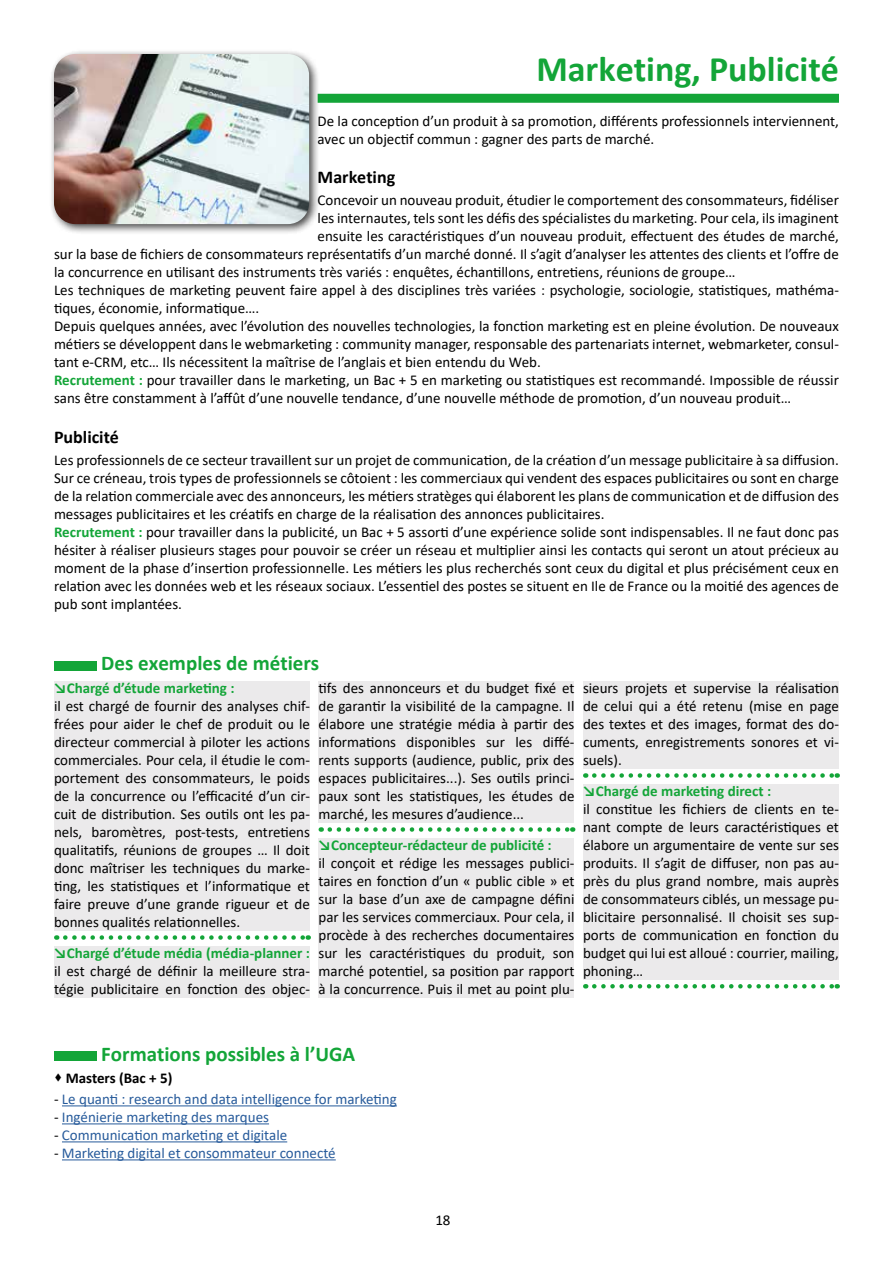
<style>
.page{position:relative;width:893px;height:1263px;background:#fff}
.page>*{position:absolute;margin:0;border:0;box-sizing:border-box;transform-origin:0 0}
.t1{font:700 36px "Calibri";color:#13a538}
.t2{font:700 21px "Calibri";color:#13a538}
.t3{font:700 18px "Calibri";color:#000}
.t4{font:15px/18px "Calibri";color:#000;text-align:justify}
.t5{font:15px "Calibri";color:#275b9b}
.t6{font:700 15px "Calibri";color:#13a538}
.t7{font:700 15px "Calibri";color:#000}
.s1{font-family:"Times New Roman"}
.s2{font-weight:700;color:#13a538}
.s3{color:#000}
</style>
<div class="page">
<div style="left:318px;top:94px;width:521px;height:9px;background:#13a538"></div>
<div style="left:54px;top:661px;width:43px;height:9px;background:#13a538"></div>
<div style="left:54px;top:681px;width:256px;height:20px;background:#ebeaeb"></div>
<div style="left:54px;top:699px;width:256px;height:231px;background:#ebeaeb"></div>
<svg style="left:65px;top:935px;width:244px;height:5px"></svg>
<div style="left:54px;top:946px;width:256px;height:19px;background:#ebeaeb"></div>
<div style="left:54px;top:964px;width:256px;height:33px;background:#ebeaeb"></div>
<div style="left:318px;top:681px;width:256px;height:141px;background:#ebeaeb"></div>
<svg style="left:330px;top:827px;width:243px;height:5px"></svg>
<div style="left:318px;top:838px;width:256px;height:19px;background:#ebeaeb"></div>
<div style="left:318px;top:856px;width:256px;height:141px;background:#ebeaeb"></div>
<div style="left:583px;top:681px;width:256px;height:87px;background:#ebeaeb"></div>
<svg style="left:594px;top:773px;width:244px;height:5px"></svg>
<div style="left:583px;top:784px;width:256px;height:19px;background:#ebeaeb"></div>
<div style="left:583px;top:802px;width:256px;height:177px;background:#ebeaeb"></div>
<svg style="left:594px;top:984px;width:244px;height:4px"></svg>
<hr style="left:62px;top:1105px;width:335px;height:1px;background:#275b9b">
<hr style="left:62px;top:1123px;width:207px;height:1px;background:#275b9b">
<hr style="left:62px;top:1141px;width:225px;height:1px;background:#275b9b">
<hr style="left:62px;top:1159px;width:274px;height:1px;background:#275b9b">
<div style="left:54px;top:1051px;width:43px;height:10px;background:#13a538"></div>
<div style="left:49px;top:49px;width:271px;height:186px;background:#000;opacity:.75"></div>
<img style="left:54px;top:54px;width:255px;height:170px">
<h1 class="t1" style="left:536px;top:44px;width:304px">Marketing, Publicité</h1>
<p class="t4" style="left:318px;top:111px;width:523px">De la conception d’un produit à sa promotion, différents professionnels interviennent, avec un objectif commun : gagner des parts de marché.</p>
<p class="t3" style="left:318px;top:164px;width:79px">Marketing</p>
<p class="t4" style="left:318px;top:191px;width:523px">Concevoir un nouveau produit, étudier le comportement des consommateurs, fidéliser</p>
<p class="t4" style="left:318px;top:209px;width:523px">les internautes, tels sont les défis des spécialistes du marketing. Pour cela, ils imaginent</p>
<p class="t4" style="left:318px;top:227px;width:523px">ensuite les caractéristiques d’un nouveau produit, effectuent des études de marché,</p>
<p class="t4" style="left:54px;top:245px;width:786px">sur la base de fichiers de consommateurs représentatifs d’un marché donné. Il s’agit d’analyser les attentes des clients et l’offre de</p>
<p class="t4" style="left:54px;top:263px;width:683px">la concurrence en utilisant des instruments très variés : enquêtes, échantillons, entretiens, réunions de groupe…</p>
<p class="t4" style="left:54px;top:281px;width:786px">Les techniques de marketing peuvent faire appel à des disciplines très variées <span class="s1">:</span> psychologie, sociologie, statistiques, mathéma-</p>
<p class="t4" style="left:54px;top:299px;width:207px">tiques, économie, informatique….</p>
<p class="t4" style="left:54px;top:317px;width:786px">Depuis quelques années, avec l’évolution des nouvelles technologies, la fonction marketing est en pleine évolution. De nouveaux</p>
<p class="t4" style="left:54px;top:335px;width:786px">métiers se développent dans le webmarketing : community manager, responsable des partenariats internet, webmarketer, consul-</p>
<p class="t4" style="left:54px;top:353px;width:488px">tant e-CRM, etc… Ils nécessitent la maîtrise de l’anglais et bien entendu du Web.</p>
<p class="t4" style="left:54px;top:371px;width:786px"><span class="s2">Recrutement :</span> pour travailler dans le marketing, un Bac + 5 en marketing ou statistiques est recommandé. Impossible de réussir</p>
<p class="t4" style="left:54px;top:389px;width:739px">sans être constamment à l’affût d’une nouvelle tendance, d’une nouvelle méthode de promotion, d’un nouveau produit…</p>
<p class="t3" style="left:54px;top:424px;width:67px">Publicité</p>
<p class="t4" style="left:54px;top:451px;width:786px;text-align:left">Les professionnels de ce secteur travaillent sur un projet de communication, de la création d’un message publicitaire à sa diffusion.<br>Sur ce créneau, trois types de professionnels se côtoient : les commerciaux qui vendent des espaces publicitaires ou sont en charge de la relation commerciale avec des annonceurs, les métiers stratèges qui élaborent les plans de communication et de diffusion des messages publicitaires et les créatifs en charge de la réalisation des annonces publicitaires.<br><span class="s2">Recrutement :</span> pour travailler dans la publicité, un Bac + 5 assorti d’une expérience solide sont indispensables. Il ne faut donc pas hésiter à réaliser plusieurs stages pour pouvoir se créer un réseau et multiplier ainsi les contacts qui seront un atout précieux au moment de la phase d’insertion professionnelle. Les métiers les plus recherchés sont ceux du digital et plus précisément ceux en relation avec les données web et les réseaux sociaux. L’essentiel des postes se situent en Ile de France ou la moitié des agences de pub sont implantées.</p>
<h2 class="t2" style="left:101px;top:649px;width:219px">Des exemples de métiers</h2>
<p class="t6" style="left:54px;top:677px;width:182px">↘Chargé d’étude marketing :</p>
<p class="t4" style="left:54px;top:696px;width:257px">il est chargé de fournir des analyses chif&shy;frées pour aider le chef de produit ou le directeur commercial à piloter les actions commerciales. Pour cela, il étudie le com&shy;portement des consommateurs, le poids de la concurrence ou l’efficacité d’un cir&shy;cuit de distribution. Ses outils ont les pa&shy;nels, baromètres, post-tests, entretiens qualitatifs, réunions de groupes … Il doit donc maîtriser les techniques du marke&shy;ting, les statistiques et l’informatique et faire preuve d’une grande rigueur et de bonnes qualités relationnelles.</p>
<p class="t6" style="left:54px;top:942px;width:257px">↘Chargé d’étude média (média-planner :</p>
<p class="t4" style="left:54px;top:961px;width:257px">il est chargé de définir la meilleure stra&shy;tégie publicitaire en fonction des objec-</p>
<p class="t4" style="left:318px;top:678px;width:257px">tifs des annonceurs et du budget fixé et de garantir la visibilité de la campagne. Il élabore une stratégie média à partir des informations disponibles sur les diffé&shy;rents supports (audience, public, prix des espaces publicitaires...). Ses outils princi&shy;paux sont les statistiques, les études de marché, les mesures d’audience...</p>
<p class="t6" style="left:318px;top:834px;width:235px">↘Concepteur-rédacteur de publicité :</p>
<p class="t4" style="left:318px;top:853px;width:257px">il conçoit et rédige les messages publici&shy;taires en fonction d’un « public cible » et sur la base d’un axe de campagne défini par les services commerciaux. Pour cela, il procède à des recherches documentaires sur les caractéristiques du produit, son marché potentiel, sa position par rapport à la concurrence. Puis il met au point plu-</p>
<p class="t4" style="left:583px;top:678px;width:257px">sieurs projets et supervise la réalisation de celui qui a été retenu (mise en page des textes et des images, format des do&shy;cuments, enregistrements sonores et vi&shy;suels).</p>
<p class="t6" style="left:583px;top:780px;width:190px">↘Chargé de marketing direct :</p>
<p class="t4" style="left:583px;top:799px;width:257px">il constitue les fichiers de clients en te&shy;nant compte de leurs caractéristiques et élabore un argumentaire de vente sur ses produits. Il s’agit de diffuser, non pas au&shy;près du plus grand nombre, mais auprès de consommateurs ciblés, un message pu&shy;blicitaire personnalisé. Il choisit ses sup&shy;ports de communication en fonction du budget qui lui est alloué : courrier, mailing, phoning…</p>
<h2 class="t2" style="left:101px;top:1039px;width:256px">Formations possibles à l’UGA</h2>
<p class="t7" style="left:54px;top:1067px;width:120px">• Masters (Bac + 5)</p>
<p class="t5" style="left:54px;top:1089px;width:344px"><span class="s3">-</span> Le quanti : research and data intelligence for marketing</p>
<p class="t5" style="left:54px;top:1107px;width:217px"><span class="s3">-</span> Ingénierie marketing des marques</p>
<p class="t5" style="left:54px;top:1125px;width:235px"><span class="s3">-</span> Communication marketing et digitale</p>
<p class="t5" style="left:54px;top:1143px;width:283px"><span class="s3">-</span> Marketing digital et consommateur connecté</p>
<p class="t4" style="left:435px;top:1211px;width:17px">18</p>
</div>
